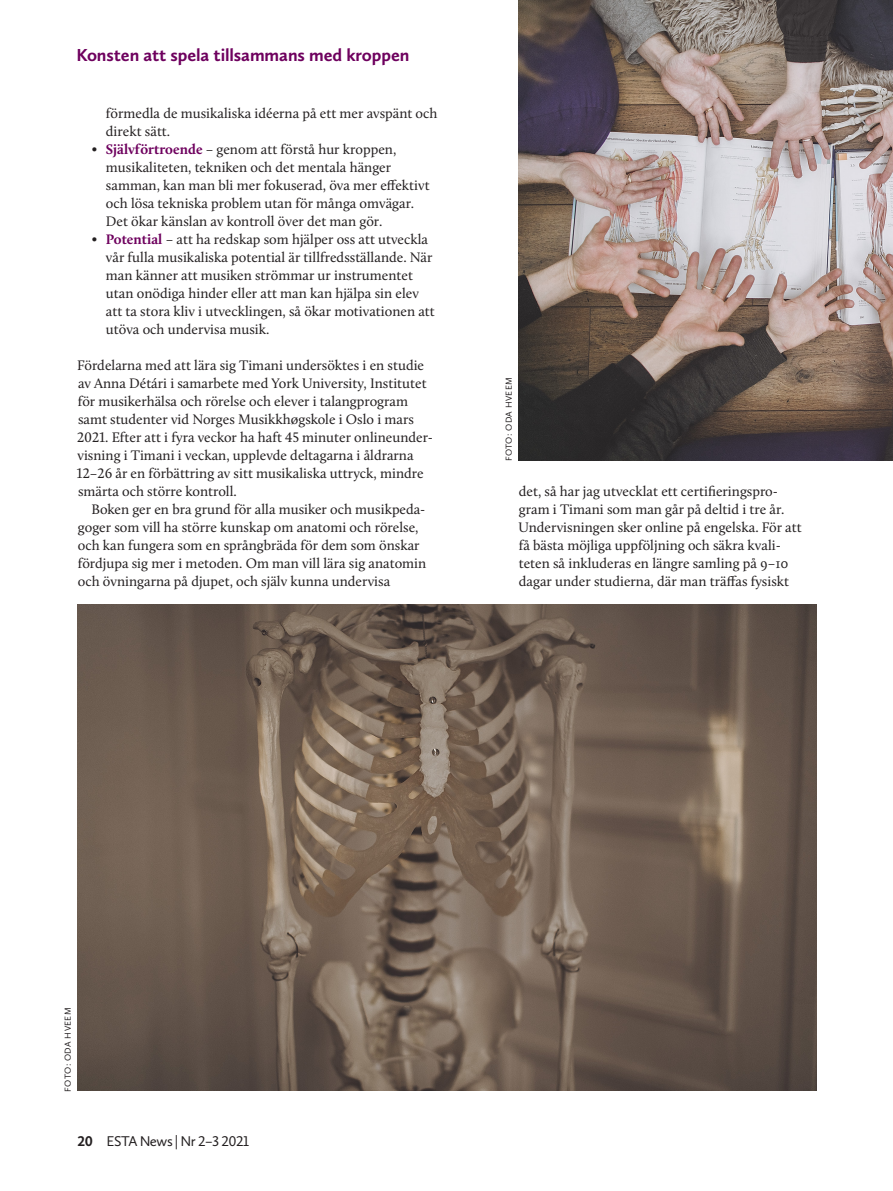
<style>
.page{position:relative;width:893px;height:1191px;background:#fff}
.page>*{position:absolute;margin:0;border:0;box-sizing:border-box;transform-origin:0 0}
.Sidhuvud_med_proport{font:700 18px "Calluna Sans";letter-spacing:-.005em;color:#6e015e}
.t1{font:14.7px "Calluna Sans";letter-spacing:-.03em;color:#231f20}
.Brödtext_utan_indrag{font:14.25px/18px "Calluna";color:#231f20}
.Brödtext{font:14.25px/18px "Calluna";color:#231f20}
.Fotograf{font:9px "Calluna Sans";letter-spacing:.04em;color:#231f20}
.s1{font-weight:600}
.s2{font-weight:700;color:#6e015e}
.s3{font-weight:700}
</style>
<div class="page">
<img style="left:518px;top:0;width:375px;height:460px">
<img style="left:77px;top:604px;width:739px;height:486px">
<p class="Sidhuvud_med_proport" style="left:76px;top:43px;width:335px">Konsten att spela tillsammans med kroppen</p>
<p class="Brödtext_utan_indrag" style="left:106px;top:104px;width:333px">förmedla de musikaliska idéerna på ett mer avspänt och direkt sätt.</p>
<p class="Brödtext_utan_indrag" style="left:106px;top:140px;width:325px;text-indent:-14px"><span class="s1">•</span> <span class="s2">Självförtroende</span> – genom att förstå hur kroppen, musikaliteten, tekniken och det mentala hänger samman, kan man bli mer fokuserad, öva mer effektivt och lösa tekniska problem utan för många omvägar.<br>Det ökar känslan av kontroll över det man gör.</p>
<p class="Brödtext_utan_indrag" style="left:106px;top:230px;width:330px;text-indent:-14px"><span class="s1">•</span> <span class="s2">Potential</span> – att ha redskap som hjälper oss att utveckla vår fulla musikaliska potential är tillfredsställande. När man känner att musiken strömmar ur instrumentet utan onödiga hinder eller att man kan hjälpa sin elev att ta stora kliv i utvecklingen, så ökar motivationen att utöva och undervisa musik.</p>
<p class="Brödtext_utan_indrag" style="left:77px;top:356px;width:357px">Fördelarna med att lära sig Timani undersöktes i en studie av Anna Détári i samarbete med York University, Institutet för musikerhälsa och rörelse och elever i talangprogram samt studenter vid Norges Musikkhøgskole i Oslo i mars 2021. Efter att i fyra veckor ha haft 45 minuter onlineunder&shy;visning i Timani i veckan, upplevde deltagarna i åldrarna 12–26 år en förbättring av sitt musikaliska uttryck, mindre smärta och större kontroll.</p>
<p class="Brödtext" style="left:78px;top:500px;width:350px;text-indent:14px">Boken ger en bra grund för alla musiker och musikpeda&shy;goger som vill ha större kunskap om anatomi och rörelse, och kan fungera som en språngbräda för dem som önskar fördjupa sig mer i metoden. Om man vill lära sig anatomin och övningarna på djupet, och själv kunna undervisa</p>
<p class="Fotograf" style="left:503px;top:461px;width:86px;rotate:-90deg">FOTO: ODA HVEEM</p>
<p class="Brödtext" style="left:519px;top:482px;width:285px">det, så har jag utvecklat ett certifieringspro&shy;gram i Timani som man går på deltid i tre år.<br>Undervisningen sker online på engelska. För att få bästa möjliga uppföljning och säkra kvali&shy;teten så inkluderas en längre samling på 9–10 dagar under studierna, där man träffas fysiskt</p>
<p class="Fotograf" style="left:62px;top:1091px;width:86px;rotate:-90deg">FOTO: ODA HVEEM</p>
<p class="t1" style="left:77px;top:1132px;width:173px"><span class="s3">20</span> ESTA News | Nr 2–3 2021</p>
</div>
